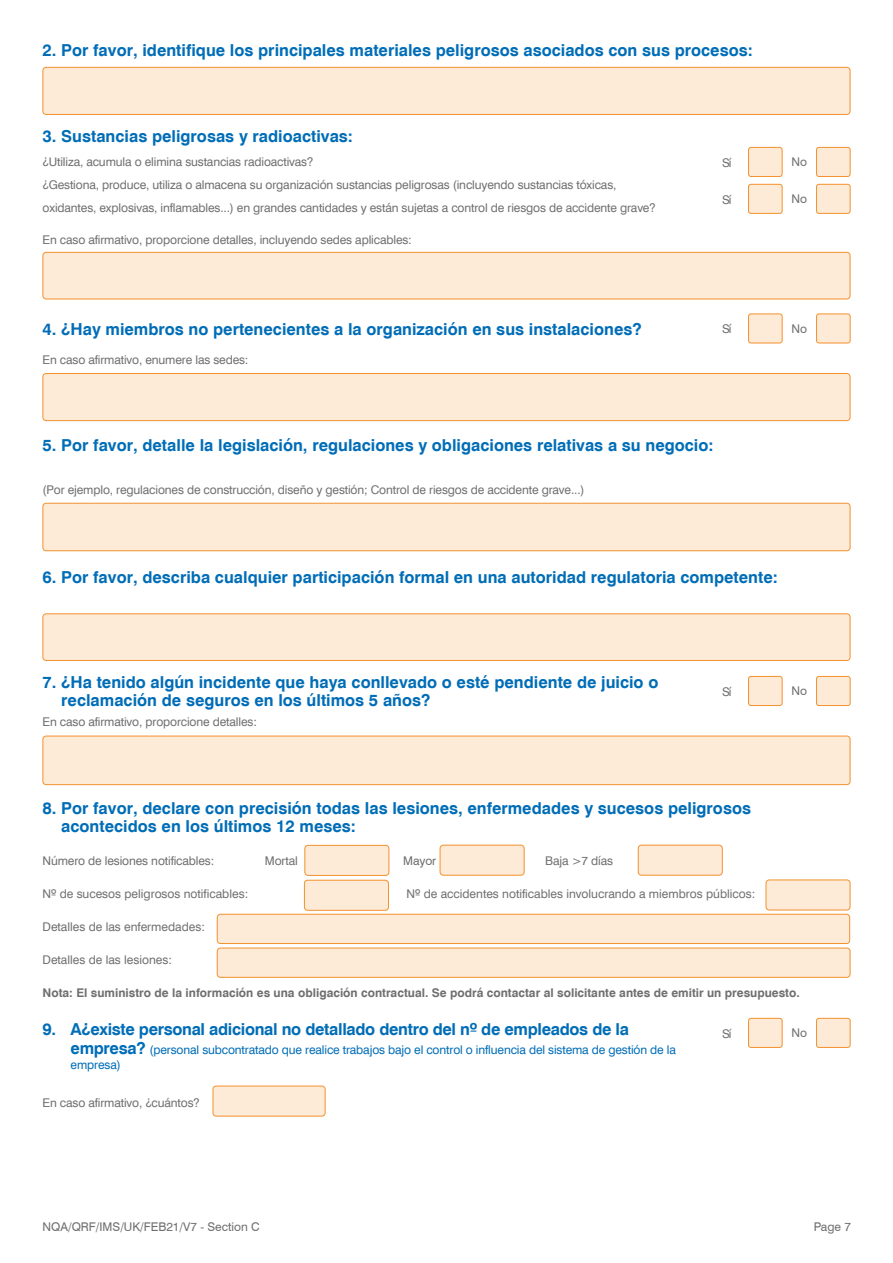
<style>
.page{position:relative;width:893px;height:1263px;background:#fff}
.page>*{position:absolute;margin:0;border:0;box-sizing:border-box;transform-origin:0 0}
.t1{font:700 16.5px/18px "Swiss 721 BT";color:#006db7}
.t2{font:700 16.5px "Swiss 721 BT";letter-spacing:-.02em;color:#006db7}
.t3{font:12px/23.1px "Swiss 721 BT";letter-spacing:-.01em;color:#706f6f}
.t4{font:700 12px "Swiss 721 BT";color:#706f6f}
.t5{font:12px/15.5px "Swiss 721 BT";letter-spacing:-.01em;color:#006db7}
.s1{font-weight:700;font-size:16.5px}
</style>
<div class="page">
<div style="left:43px;top:67px;width:807px;height:47px;background:#feebd7;border-radius:3px"></div>
<div style="left:43px;top:67px;width:807px;height:48px;border:1px solid #f3912d;border-radius:3px"></div>
<div style="left:748px;top:147px;width:34px;height:29px;background:#feebd7;border-radius:2px"></div>
<div style="left:748px;top:147px;width:34px;height:30px;border:1px solid #f3912d;border-radius:2px"></div>
<div style="left:816px;top:147px;width:34px;height:29px;background:#feebd7;border-radius:2px"></div>
<div style="left:816px;top:147px;width:34px;height:30px;border:1px solid #f3912d;border-radius:2px"></div>
<div style="left:748px;top:184px;width:34px;height:29px;background:#feebd7;border-radius:2px"></div>
<div style="left:748px;top:184px;width:34px;height:30px;border:1px solid #f3912d;border-radius:2px"></div>
<div style="left:816px;top:184px;width:34px;height:29px;background:#feebd7;border-radius:2px"></div>
<div style="left:816px;top:184px;width:34px;height:30px;border:1px solid #f3912d;border-radius:2px"></div>
<div style="left:748px;top:314px;width:34px;height:29px;background:#feebd7;border-radius:2px"></div>
<div style="left:748px;top:314px;width:34px;height:29px;border:1px solid #f3912d;border-radius:2px"></div>
<div style="left:816px;top:314px;width:34px;height:29px;background:#feebd7;border-radius:2px"></div>
<div style="left:816px;top:314px;width:34px;height:29px;border:1px solid #f3912d;border-radius:2px"></div>
<div style="left:748px;top:676px;width:34px;height:29px;background:#feebd7;border-radius:2px"></div>
<div style="left:748px;top:676px;width:34px;height:30px;border:1px solid #f3912d;border-radius:2px"></div>
<div style="left:816px;top:676px;width:34px;height:29px;background:#feebd7;border-radius:2px"></div>
<div style="left:816px;top:676px;width:34px;height:30px;border:1px solid #f3912d;border-radius:2px"></div>
<div style="left:748px;top:1018px;width:34px;height:29px;background:#feebd7;border-radius:2px"></div>
<div style="left:748px;top:1018px;width:34px;height:30px;border:1px solid #f3912d;border-radius:2px"></div>
<div style="left:816px;top:1018px;width:34px;height:29px;background:#feebd7;border-radius:2px"></div>
<div style="left:816px;top:1018px;width:34px;height:30px;border:1px solid #f3912d;border-radius:2px"></div>
<div style="left:217px;top:914px;width:633px;height:29px;background:#feebd7;border-radius:3px"></div>
<div style="left:217px;top:914px;width:633px;height:30px;border:1px solid #f3912d;border-radius:3px"></div>
<div style="left:217px;top:948px;width:633px;height:29px;background:#feebd7;border-radius:3px"></div>
<div style="left:217px;top:948px;width:633px;height:30px;border:1px solid #f3912d;border-radius:3px"></div>
<div style="left:304px;top:880px;width:84px;height:30px;background:#feebd7;border-radius:3px"></div>
<div style="left:304px;top:880px;width:85px;height:31px;border:1px solid #f3912d;border-radius:3px"></div>
<div style="left:766px;top:880px;width:84px;height:30px;background:#feebd7;border-radius:3px"></div>
<div style="left:766px;top:879px;width:84px;height:31px;border:1px solid #f3912d;border-radius:3px"></div>
<div style="left:305px;top:845px;width:84px;height:30px;background:#feebd7;border-radius:3px"></div>
<div style="left:304px;top:845px;width:85px;height:31px;border:1px solid #f3912d;border-radius:3px"></div>
<div style="left:440px;top:845px;width:84px;height:30px;background:#feebd7;border-radius:3px"></div>
<div style="left:440px;top:845px;width:84px;height:30px;border:1px solid #f3912d;border-radius:3px"></div>
<div style="left:638px;top:845px;width:84px;height:30px;background:#feebd7;border-radius:3px"></div>
<div style="left:638px;top:845px;width:85px;height:30px;border:1px solid #f3912d;border-radius:3px"></div>
<div style="left:43px;top:252px;width:807px;height:47px;background:#feebd7;border-radius:3px"></div>
<div style="left:43px;top:252px;width:807px;height:47px;border:1px solid #f3912d;border-radius:3px"></div>
<div style="left:43px;top:373px;width:807px;height:48px;background:#feebd7;border-radius:3px"></div>
<div style="left:43px;top:373px;width:807px;height:48px;border:1px solid #f3912d;border-radius:3px"></div>
<div style="left:43px;top:503px;width:807px;height:48px;background:#feebd7;border-radius:3px"></div>
<div style="left:43px;top:503px;width:807px;height:48px;border:1px solid #f3912d;border-radius:3px"></div>
<div style="left:43px;top:614px;width:807px;height:46px;background:#feebd7;border-radius:3px"></div>
<div style="left:43px;top:613px;width:807px;height:48px;border:1px solid #f3912d;border-radius:3px"></div>
<div style="left:43px;top:736px;width:807px;height:49px;background:#feebd7;border-radius:3px"></div>
<div style="left:43px;top:736px;width:807px;height:49px;border:1px solid #f3912d;border-radius:3px"></div>
<div style="left:213px;top:1086px;width:112px;height:30px;background:#feebd7;border-radius:3px"></div>
<div style="left:213px;top:1086px;width:112px;height:30px;border:1px solid #f3912d;border-radius:3px"></div>
<h1 class="t1" style="left:43px;top:41px;width:712px">2. Por favor, identifique los principales materiales peligrosos asociados con sus procesos:</h1>
<h1 class="t1" style="left:43px;top:127px;width:312px">3. Sustancias peligrosas y radioactivas:</h1>
<p class="t3" style="left:43px;top:150px;width:615px">¿Utiliza, acumula o elimina sustancias radioactivas?<br>¿Gestiona, produce, utiliza o almacena su organización sustancias peligrosas (incluyendo sustancias tóxicas, oxidantes, explosivas, inflamables...) en grandes cantidades y están sujetas a control de riesgos de accidente grave?</p>
<p class="t3" style="left:43px;top:228px;width:371px">En caso afirmativo, proporcione detalles, incluyendo sedes aplicables:</p>
<p class="t3" style="left:722px;top:151px;width:11px">Sí</p>
<p class="t3" style="left:791px;top:150px;width:17px">No</p>
<p class="t3" style="left:722px;top:188px;width:11px">Sí</p>
<p class="t3" style="left:791px;top:187px;width:17px">No</p>
<h1 class="t1" style="left:43px;top:320px;width:601px">4. ¿Hay miembros no pertenecientes a la organización en sus instalaciones?</h1>
<p class="t3" style="left:722px;top:317px;width:11px">Sí</p>
<p class="t3" style="left:791px;top:317px;width:17px">No</p>
<p class="t3" style="left:43px;top:348px;width:207px">En caso afirmativo, enumere las sedes:</p>
<h1 class="t1" style="left:43px;top:436px;width:672px">5. Por favor, detalle la legislación, regulaciones y obligaciones relativas a su negocio:</h1>
<p class="t3" style="left:43px;top:478px;width:543px">(Por ejemplo, regulaciones de construcción, diseño y gestión; Control de riesgos de accidente grave...)</p>
<h1 class="t1" style="left:43px;top:568px;width:737px">6. Por favor, describa cualquier participación formal en una autoridad regulatoria competente:</h1>
<h1 class="t1" style="left:61px;top:673px;width:599px;text-indent:-19px">7. ¿Ha tenido algún incidente que haya conllevado o esté pendiente de juicio o reclamación de seguros en los últimos 5 años?</h1>
<p class="t3" style="left:43px;top:710px;width:216px">En caso afirmativo, proporcione detalles:</p>
<p class="t3" style="left:722px;top:680px;width:11px">Sí</p>
<p class="t3" style="left:791px;top:679px;width:17px">No</p>
<h1 class="t1" style="left:61px;top:799px;width:691px;text-indent:-19px">8. Por favor, declare con precisión todas las lesiones, enfermedades y sucesos peligrosos acontecidos en los últimos 12 meses:</h1>
<p class="t3" style="left:43px;top:849px;width:173px">Número de lesiones notificables:</p>
<p class="t3" style="left:265px;top:849px;width:34px">Mortal</p>
<p class="t3" style="left:403px;top:849px;width:35px">Mayor</p>
<p class="t3" style="left:545px;top:849px;width:69px">Baja &gt;7 días</p>
<p class="t3" style="left:43px;top:881px;width:207px">Nº de sucesos peligrosos notificables:</p>
<p class="t3" style="left:407px;top:882px;width:350px">Nº de accidentes notificables involucrando a miembros públicos:</p>
<p class="t3" style="left:43px;top:915px;width:164px">Detalles de las enfermedades:</p>
<p class="t3" style="left:43px;top:948px;width:131px">Detalles de las lesiones:</p>
<p class="t4" style="left:43px;top:985px;width:759px">Nota: El suministro de la información es una obligación contractual. Se podrá contactar al solicitante antes de emitir un presupuesto.</p>
<h1 class="t2" style="left:43px;top:1019px;width:588px">9. A¿existe personal adicional no detallado dentro del nº de empleados de la</h1>
<p class="t3" style="left:722px;top:1022px;width:11px">Sí</p>
<p class="t3" style="left:791px;top:1021px;width:17px">No</p>
<p class="t5" style="left:71px;top:1041px;width:607px"><span class="s1">empresa?</span> (personal subcontratado que realice trabajos bajo el control o influencia del sistema de gestión de la empresa)</p>
<p class="t3" style="left:43px;top:1091px;width:159px">En caso afirmativo, ¿cuántos?</p>
<p class="t3" style="left:43px;top:1215px;width:219px">NQA/QRF/IMS/UK/FEB21/V7 - Section C</p>
<p class="t3" style="left:814px;top:1215px;width:39px">Page 7</p>
</div>
